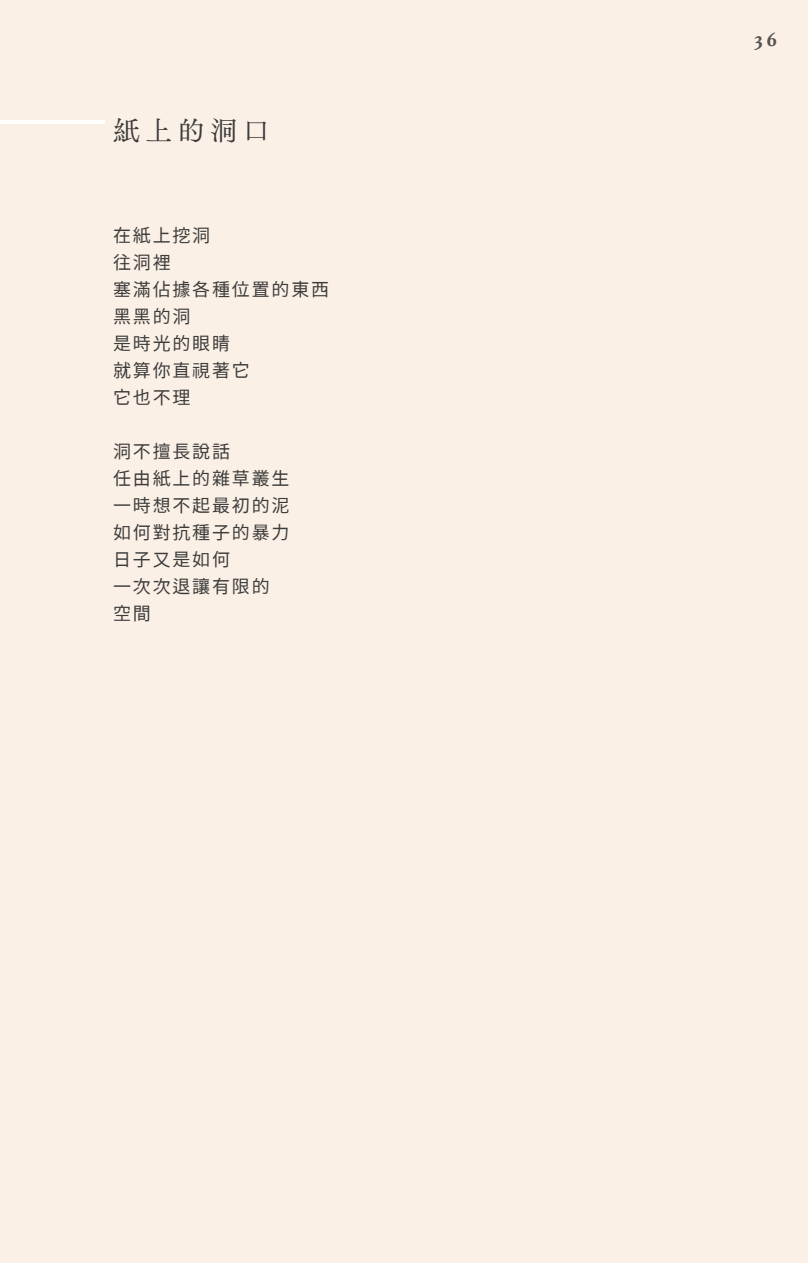
<style>
.page{position:relative;width:808px;height:1263px;background:#fbf0e6}
.page>*{position:absolute;margin:0;border:0;box-sizing:border-box;transform-origin:0 0}
.t1{font:27px "Ku Mincho";letter-spacing:.2em;color:#3c3c3b}
.t2{font:700 21px "Athelas";color:#555453}
.t3{font:18px/27px "Taipei Sans TC Beta";letter-spacing:.1em;color:#3c3c3b}
</style>
<div class="page">
<hr style="left:0;top:121px;width:105px;height:3px;background:#fff">
<h1 class="t1" style="left:113px;top:111px;width:158px">紙上的洞口</h1>
<p class="t3" style="left:113px;top:223px;width:218px">在紙上挖洞<br>往洞裡<br>塞滿佔據各種位置的東西黑黑的洞<br>是時光的眼睛<br>就算你直視著它<br>它也不理</p>
<p class="t3" style="left:113px;top:439px;width:178px">洞不擅長說話<br>任由紙上的雜草叢生一時想不起最初的泥如何對抗種子的暴力日子又是如何<br>一次次退讓有限的空間</p>
<p class="t2" style="left:754px;top:22px;width:24px">36</p>
</div>
